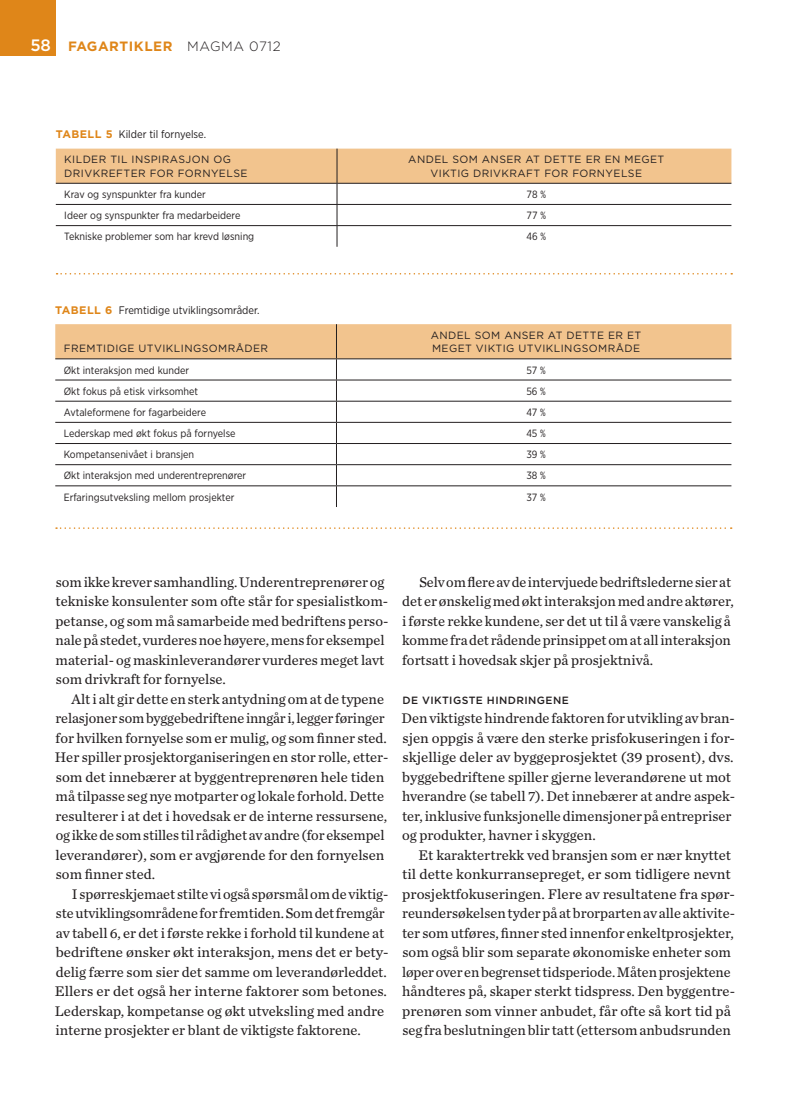
<style>
.page{position:relative;width:808px;height:1106px;background:#fff}
.page>*{position:absolute;margin:0;border:0;box-sizing:border-box;transform-origin:0 0}
.t1{font:14.55px/19.5px "Chronicle Text G2";color:#231f20}
.t2{font:700 13.5px "Gotham";letter-spacing:.04em;color:#df8619}
.t3{font:10.95px "Gotham Narrow";color:#231f20}
.t4{font:10.5px "Gotham Narrow";color:#231f20}
.t5{font:10.5px/13.5px "Gotham";letter-spacing:.04em;color:#231f20}
.t6{font:500 10.5px "Gotham";letter-spacing:.04em;color:#231f20}
.s1{font-weight:500;font-size:16.5px;color:#fff}
.s2{font-weight:300;color:#231f20}
.s3{font-family:"Gotham";font-weight:700;color:#df8619}
</style>
<div class="page">
<div style="left:0;top:0;width:55px;height:55px;background:#df8619"></div>
<svg style="left:56px;top:149px;width:675px;height:98px"></svg>
<svg style="left:55px;top:324px;width:676px;height:183px"></svg>
<svg style="left:57px;top:273px;width:675px;height:1px"></svg>
<svg style="left:56px;top:527px;width:676px;height:2px"></svg>
<p class="t2" style="left:30px;top:37px;width:252px"><span class="s1">58</span> FAGARTIKLER <span class="s2">MAGMA 0712</span></p>
<p class="t3" style="left:56px;top:127px;width:152px"><span class="s3">TABELL 5</span> Kilder til fornyelse.</p>
<p class="t5" style="left:64px;top:153px;width:185px">KILDER TIL INSPIRA-SJON OG<br>DRIV-KREF-TER FOR FORNYELSE</p>
<p class="t5" style="left:408px;top:153px;width:256px;text-align:center">ANDEL SOM ANSER AT DET-TE ER EN MEGET<br>VIK-TIG DRIV-KRAFT FOR FORNYELSE</p>
<p class="t4" style="left:64px;top:188px;width:143px">Krav og synspunkter fra kunder</p>
<p class="t4" style="left:527px;top:188px;width:21px">78 %</p>
<p class="t4" style="left:64px;top:209px;width:178px">Ideer og synspunkter fra medarbeidere</p>
<p class="t4" style="left:527px;top:209px;width:21px">77 %</p>
<p class="t4" style="left:64px;top:230px;width:191px">Tekniske problemer som har krevd løsning</p>
<p class="t4" style="left:527px;top:230px;width:21px">46 %</p>
<p class="t3" style="left:55px;top:303px;width:206px"><span class="s3">TABELL 6</span> Fremtidige utviklingsområder.</p>
<p class="t5" style="left:64px;top:342px;width:206px">FREMTIDIGE UT-VIKLINGSOMRÅDER</p>
<p class="t5" style="left:431px;top:328px;width:211px">ANDEL SOM ANSER AT DET-TE ER ET<br>MEGET VIK-TIG UT-VIKLINGSOMRÅDE</p>
<p class="t4" style="left:64px;top:363px;width:127px">Økt interaksjon med kunder</p>
<p class="t4" style="left:526px;top:363px;width:21px">57 %</p>
<p class="t4" style="left:64px;top:384px;width:136px">Økt fokus på etisk virksomhet</p>
<p class="t4" style="left:526px;top:384px;width:21px">56 %</p>
<p class="t4" style="left:64px;top:406px;width:144px">Avtaleformene for fagarbeidere</p>
<p class="t4" style="left:526px;top:406px;width:21px">47 %</p>
<p class="t4" style="left:64px;top:427px;width:173px">Lederskap med økt fokus på fornyelse</p>
<p class="t4" style="left:526px;top:427px;width:21px">45 %</p>
<p class="t4" style="left:64px;top:448px;width:132px">Kompetansenivået i bransjen</p>
<p class="t4" style="left:526px;top:448px;width:21px">39 %</p>
<p class="t4" style="left:64px;top:469px;width:184px">Økt interaksjon med underentreprenører</p>
<p class="t4" style="left:526px;top:469px;width:21px">38 %</p>
<p class="t4" style="left:64px;top:490px;width:172px">Erfaringsutveksling mellom prosjekter</p>
<p class="t4" style="left:526px;top:490px;width:21px">37 %</p>
<p class="t1" style="left:55px;top:571px;width:334px">som ikke krever samhandling. Underentreprenører og tekniske konsulenter som ofte står for spesialistkom&shy;petanse, og som må samarbeide med bedriftens perso&shy;nale på stedet, vurderes noe høyere, mens for eksempel material- og maskinleverandører vurderes meget lavt som drivkraft for fornyelse.</p>
<p class="t1" style="left:55px;top:688px;width:335px;text-indent:17px">Alt i alt gir dette en sterk antydning om at de typene relasjoner som byggebedriftene inngår i, legger føringer for hvilken fornyelse som er mulig, og som finner sted.<br>Her spiller prosjektorganiseringen en stor rolle, etter&shy;som det innebærer at byggentreprenøren hele tiden må tilpasse seg nye motparter og lokale forhold. Dette resulterer i at det i hovedsak er de interne ressursene, og ikke de som stilles til rådighet av andre (for eksempel leverandører), som er avgjørende for den fornyelsen som finner sted.</p>
<p class="t1" style="left:55px;top:883px;width:335px;text-indent:17px">I spørreskjemaet stilte vi også spørsmål om de viktig&shy;ste utviklingsområdene for fremtiden. Som det fremgår av tabell 6, er det i første rekke i forhold til kundene at bedriftene ønsker økt interaksjon, mens det er bety&shy;delig færre som sier det samme om leverandørleddet.<br>Ellers er det også her interne faktorer som betones.<br>Lederskap, kompetanse og økt utveksling med andre interne prosjekter er blant de viktigste faktorene.</p>
<p class="t1" style="left:402px;top:571px;width:333px;text-indent:17px">Selv om flere av de intervjuede bedriftslederne sier at det er ønskelig med økt interaksjon med andre aktører, i første rekke kundene, ser det ut til å være vanskelig å komme fra det rådende prinsippet om at all interaksjon fortsatt i hovedsak skjer på prosjektnivå.</p>
<p class="t6" style="left:402px;top:693px;width:168px">DE VIKTIGSTE HINDRINGENE</p>
<p class="t1" style="left:402px;top:708px;width:335px">Den viktigste hindrende faktoren for utvikling av bran&shy;sjen oppgis å være den sterke prisfokuseringen i for&shy;skjellige deler av byggeprosjektet (39 prosent), dvs. byggebedriftene spiller gjerne leverandørene ut mot hverandre (se tabell 7). Det innebærer at andre aspek&shy;ter, inklusive funksjonelle dimensjoner på entrepriser og produkter, havner i skyggen.</p>
<p class="t1" style="left:402px;top:844px;width:334px;text-indent:17px">Et karaktertrekk ved bransjen som er nær knyttet til dette konkurransepreget, er som tidligere nevnt prosjektfokuseringen. Flere av resultatene fra spør&shy;reundersøkelsen tyder på at brorparten av alle aktivite&shy;ter som utføres, finner sted innenfor enkeltprosjekter, som også blir som separate økonomiske enheter som løper over en begrenset tidsperiode. Måten prosjektene håndteres på, skaper sterkt tidspress. Den byggentre&shy;prenøren som vinner anbudet, får ofte så kort tid på seg fra beslutningen blir tatt (ettersom anbudsrunden</p>
</div>
